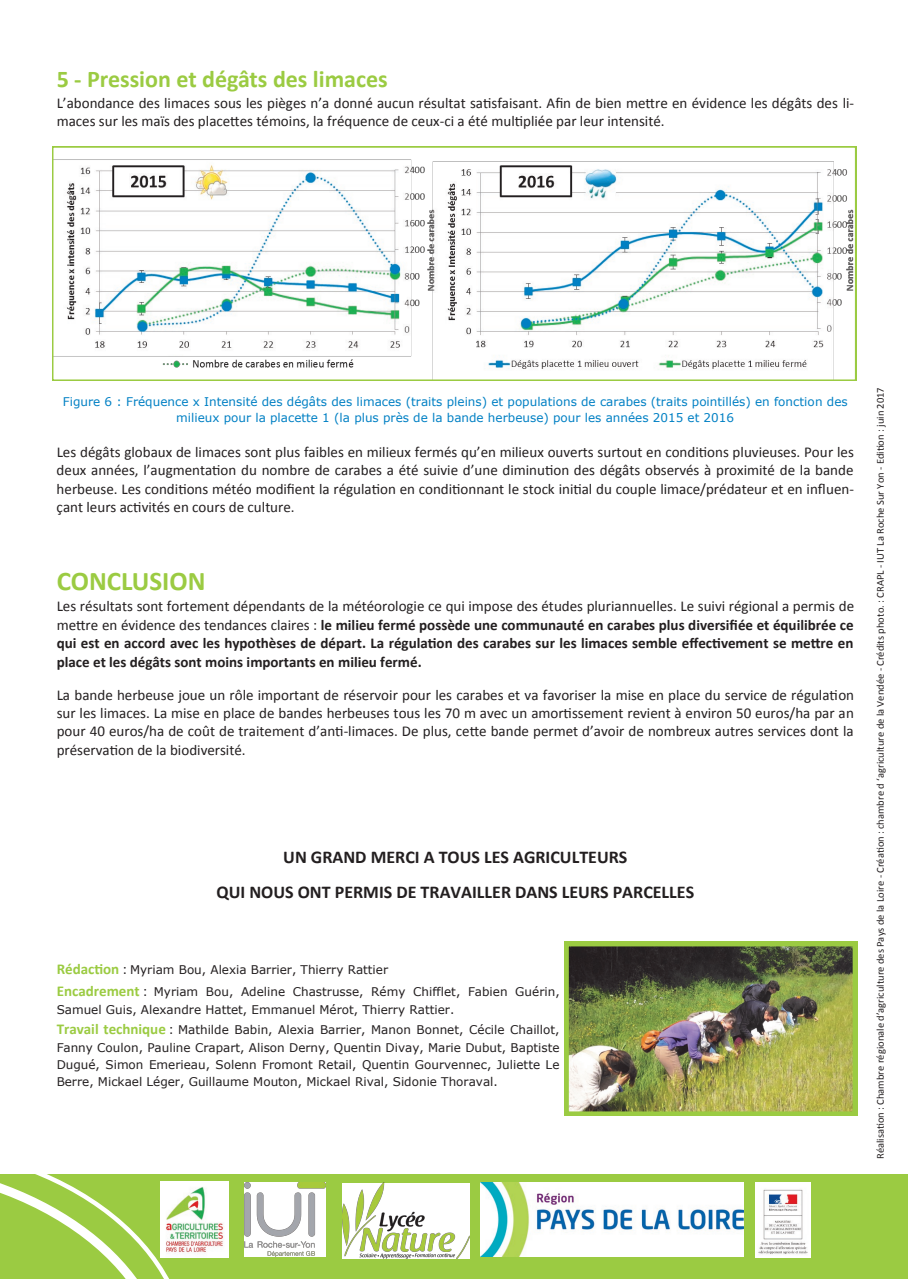
<style>
.page{position:relative;width:908px;height:1279px;background:#fff}
.page>*{position:absolute;margin:0;border:0;box-sizing:border-box;transform-origin:0 0}
.t1{font:700 27px "Calibri";color:#9bcb42}
.t2{font:700 24px "Calibri";color:#9bcb42}
.t3{font:700 18px/35.2px "Calibri";color:#231f20;text-align:center}
.t4{font:15px/18.3px "Calibri";color:#231f20;text-align:justify}
.t5{font:700 15px/18.3px "Calibri";color:#231f20;text-align:justify}
.t6{font:12px/18.9px "Verdana";color:#231f20}
.t7{font:12px/16.8px "Verdana";color:#0080c4;text-align:center}
.t8{font:10.5px "Calibri";color:#231f20}
.s1{font-weight:400}
.s2{font-family:"Calibri";font-weight:700;font-size:15px;color:#9bcb42}
.s3{font-family:"Calibri";font-size:15px}
</style>
<div class="page">
<div style="left:0;top:1174px;width:908px;height:104px;background:#9bcb42"></div>
<img style="left:564px;top:942px;width:293px;height:173px">
<svg style="left:52px;top:147px;width:804px;height:233px"></svg>
<img style="left:481px;top:1182px;width:263px;height:74px">
<img style="left:245px;top:1182px;width:81px;height:74px">
<img style="left:172px;top:1181px;width:56px;height:76px">
<img style="left:342px;top:1182px;width:127px;height:76px">
<img style="left:755px;top:1182px;width:55px;height:75px">
<svg style="left:0;top:1174px;width:172px;height:105px"></svg>
<h2 class="t2" style="left:57px;top:64px;width:333px">5 - Pression et dégâts des limaces</h2>
<p class="t4" style="left:57px;top:94px;width:799px">L’abondance des limaces sous les pièges n’a donné aucun résultat satisfaisant. Afin de bien mettre en évidence les dégâts des li&shy;maces sur les maïs des placettes témoins, la fréquence de ceux-ci a été multipliée par leur intensité.</p>
<p class="t7" style="left:63px;top:393px;width:786px">Figure 6 : Fréquence x Intensité des dégâts des limaces (traits pleins) et populations de carabes (traits pointillés) en fonction des milieux pour la placette 1 (la plus près de la bande herbeuse) pour les années 2015 et 2016</p>
<p class="t4" style="left:57px;top:443px;width:799px">Les dégâts globaux de limaces sont plus faibles en milieux fermés qu’en milieux ouverts surtout en conditions pluvieuses. Pour les deux années, l’augmentation du nombre de carabes a été suivie d’une diminution des dégâts observés à proximité de la bande herbeuse. Les conditions météo modifient la régulation en conditionnant le stock initial du couple limace/prédateur et en influen&shy;çant leurs activités en cours de culture.</p>
<h1 class="t1" style="left:57px;top:564px;width:150px">CONCLUSION</h1>
<p class="t5" style="left:57px;top:597px;width:799px"><span class="s1">Les résultats sont fortement dépendants de la météorologie ce qui impose des études pluriannuelles. Le suivi régional a permis de mettre en évidence des tendances claires :</span> le milieu fermé possède une communauté en carabes plus diversifiée et équilibrée ce qui est en accord avec les hypothèses de départ. La régulation des carabes sur les limaces semble effectivement se mettre en place et les dégâts sont moins importants en milieu fermé.</p>
<p class="t4" style="left:57px;top:685px;width:799px">La bande herbeuse joue un rôle important de réservoir pour les carabes et va favoriser la mise en place du service de régulation sur les limaces. La mise en place de bandes herbeuses tous les 70 m avec un amortissement revient à environ 50 euros/ha par an pour 40 euros/ha de coût de traitement d’anti-limaces. De plus, cette bande permet d’avoir de nombreux autres services dont la préservation de la biodiversité.</p>
<p class="t3" style="left:216px;top:839px;width:479px">UN GRAND MERCI A TOUS LES AGRICULTEURS<br>QUI NOUS ONT PERMIS DE TRAVAILLER DANS LEURS PARCELLES</p>
<p class="t6" style="left:57px;top:958px;width:504px;line-height:21.8px"><span class="s2">Rédaction</span> <span class="s3">:</span> Myriam Bou, Alexia Barrier, Thierry Rattier<br><span class="s2">Encadrement</span> <span class="s3">:</span> Myriam Bou, Adeline Chastrusse, Rémy Chifflet, Fabien Guérin,</p>
<p class="t6" style="left:57px;top:1000px;width:504px">Samuel Guis, Alexandre Hattet, Emmanuel Mérot, Thierry Rattier.<br><span class="s2">Travail technique</span> <span class="s3">:</span> Mathilde Babin, Alexia Barrier, Manon Bonnet, Cécile Chaillot,<br>Fanny Coulon, Pauline Crapart, Alison Derny, Quentin Divay, Marie Dubut, Baptiste</p>
<p class="t6" style="left:57px;top:1056px;width:504px;line-height:16.8px">Dugué, Simon Emerieau, Solenn Fromont Retail, Quentin Gourvennec, Juliette Le<br>Berre, Mickael Léger, Guillaume Mouton, Mickael Rival, Sidonie Thoraval.</p>
<p class="t8" style="left:874px;top:1158px;width:773px;rotate:-90deg">Réalisation : Chambre régionale d’agriculture des Pays de la Loire - Création : chambre d ‘agriculture de la Vendée - Crédits photo. : CRAPL - IUT La Roche Sur Yon - Edition : juin 2017</p>
</div>
